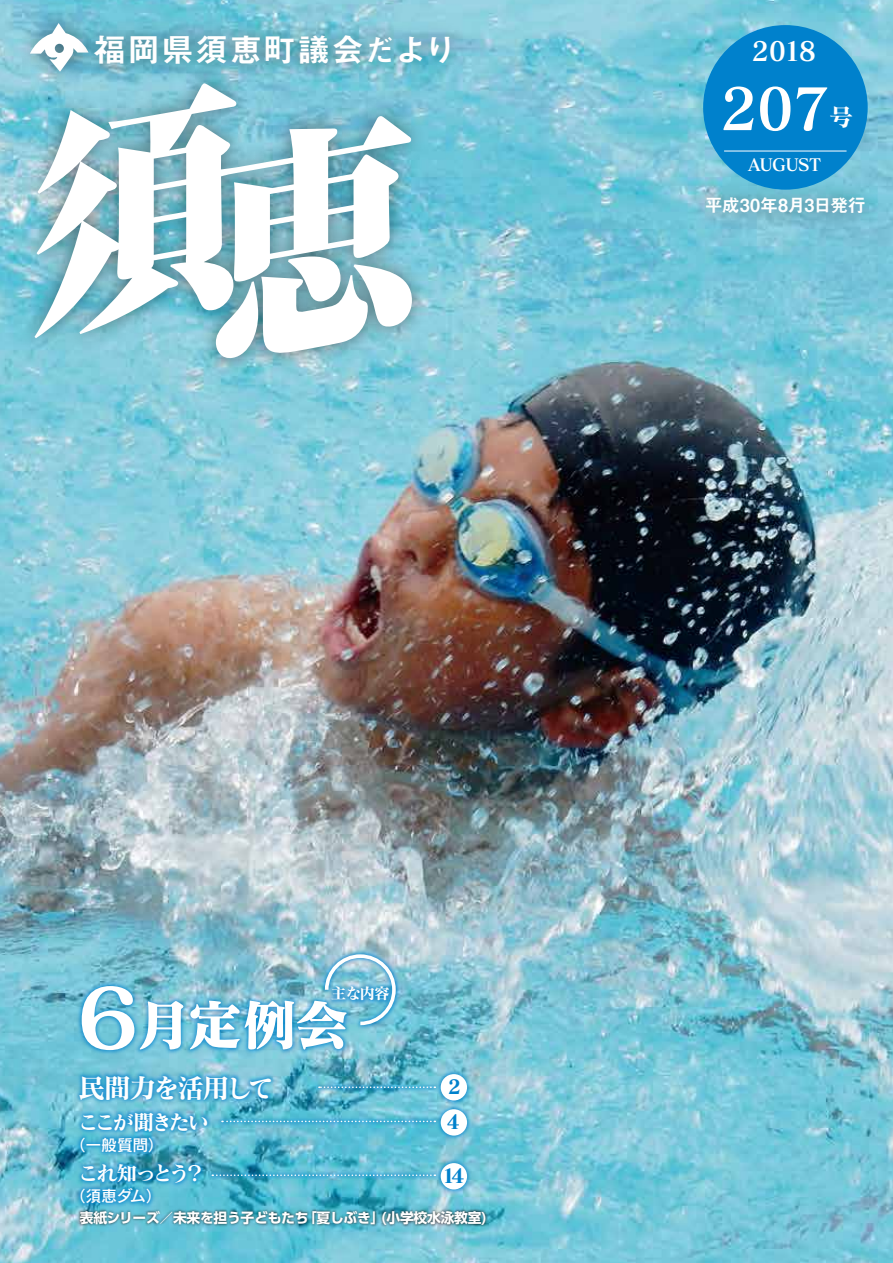
<style>
.page{position:relative;width:893px;height:1263px;background:#fff}
.page>*{position:absolute;margin:0;border:0;box-sizing:border-box;transform-origin:0 0}
.t1{font:82.05px "Matisse CID EB";color:#fff}
.t2{font:57.45px "Matisse CID B";color:#fff}
.t3{font:55.2px "Matisse CID EB";color:#fff}
.t4{font:32.55px "Midashi Go Pr 6 MB31";letter-spacing:.04em;color:#fff}
.t5{font:27.15px "Matisse CID B";letter-spacing:-.1em;color:#fff}
.t6{font:26.55px "Matisse CID B";color:#fff}
.t7{font:24.3px "Matisse CID B";color:#fff}
.t8{font:21.3px "Matisse CID B";letter-spacing:-.14em;color:#fff}
.t9{font:19.5px/34.8px "Matisse CID EB";color:#0081cc}
.t10{font:18px "Midashi Go Pr 6 MB31";letter-spacing:-.02em;color:#fff}
.t11{font:16.95px "Matisse CID B";letter-spacing:-.045em;color:#fff}
.t12{font:15.9px "Rodin CID DB";letter-spacing:-.02em;color:#fff}
.t13{font:15.75px "Matisse CID B";color:#fff}
.t14{font:700 13.8px "UD Shin Go Pro";letter-spacing:-.02em;color:#fff}
</style>
<div class="page">
<img style="left:0;top:0;width:893px;height:1263px">
<img style="left:12px;top:922px;width:257px;height:207px">
<img style="left:23px;top:1018px;width:307px;height:245px">
<img style="left:269px;top:899px;width:182px;height:132px">
<img style="left:385px;top:1018px;width:138px;height:36px">
<img style="left:490px;top:1054px;width:33px;height:53px">
<img style="left:76px;top:1206px;width:301px;height:26px">
<img style="left:679px;top:171px;width:213px;height:73px">
<div style="left:703px;top:25px;width:165px;height:165px;background:#0081cc;border-radius:50%"></div>
<hr style="left:724px;top:151px;width:122px;height:1px;background:#fff">
<img style="left:262px;top:1031px;width:228px;height:35px">
<img style="left:166px;top:1066px;width:324px;height:53px">
<img style="left:385px;top:1107px;width:138px;height:138px">
<img style="left:157px;top:1119px;width:333px;height:112px">
<img style="left:377px;top:1206px;width:113px;height:26px">
<img style="left:4px;top:0;width:110px;height:98px">
<svg style="left:30px;top:23px;width:38px;height:35px"></svg>
<img style="left:68px;top:8px;width:414px;height:91px">
<svg style="left:325px;top:954px;width:71px;height:71px;background:#79bdd9"></svg>
<div style="left:441px;top:1074px;width:26px;height:26px;background:#fff;border-radius:50%"></div>
<svg style="left:319px;top:1086px;width:116px;height:2px"></svg>
<div style="left:441px;top:1109px;width:26px;height:26px;background:#fff;border-radius:50%"></div>
<svg style="left:222px;top:1120px;width:213px;height:2px"></svg>
<div style="left:441px;top:1163px;width:26px;height:26px;background:#fff;border-radius:50%"></div>
<svg style="left:212px;top:1174px;width:223px;height:2px"></svg>
<img style="left:9px;top:58px;width:429px;height:326px">
<svg style="left:215px;top:116px;width:197px;height:244px"></svg>
<svg style="left:34px;top:83px;width:202px;height:255px"></svg>
<h3 class="t4" style="left:94px;top:24px;width:365px">福岡県須恵町議会だより</h3>
<h3 class="t6" style="left:752px;top:36px;width:66px">2018</h3>
<h2 class="t2" style="left:720px;top:74px;width:111px">207</h2>
<h3 class="t7" style="left:829px;top:102px;width:26px">号</h3>
<p class="t11" style="left:749px;top:154px;width:74px">AUGUST</p>
<h3 class="t10" style="left:705px;top:191px;width:163px">平成30年月8 3日発行</h3>
<h1 class="t1" style="left:67px;top:968px;width:84px">６</h1>
<p class="t13" style="left:331px;top:983px;width:61px">主な内容</p>
<h3 class="t3" style="left:137px;top:991px;width:214px">月定例会</h3>
<h3 class="t5" style="left:78px;top:1071px;width:198px">民間力を活用して</h3>
<h3 class="t8" style="left:78px;top:1109px;width:133px">ここが聞きたい</h3>
<p class="t12" style="left:70px;top:1134px;width:96px">（一般質問(</p>
<h3 class="t8" style="left:184px;top:1160px;width:23px">?</h3>
<h3 class="t8" style="left:78px;top:1160px;width:114px">これ知っとう</h3>
<p class="t12" style="left:70px;top:1185px;width:93px">（須恵ダム(</p>
<h3 class="t9" style="left:447px;top:1069px;width:16px">2<br>4</h3>
<h3 class="t9" style="left:442px;top:1158px;width:24px">14</h3>
<p class="t14" style="left:80px;top:1206px;width:230px">表紙シリーズ／未来を担う子どもたち</p>
<p class="t14" style="left:303px;top:1206px;width:185px">「夏しぶき「小学校水泳教室(</p>
<p class="t14" style="left:381px;top:1206px;width:7px">(</p>
</div>
